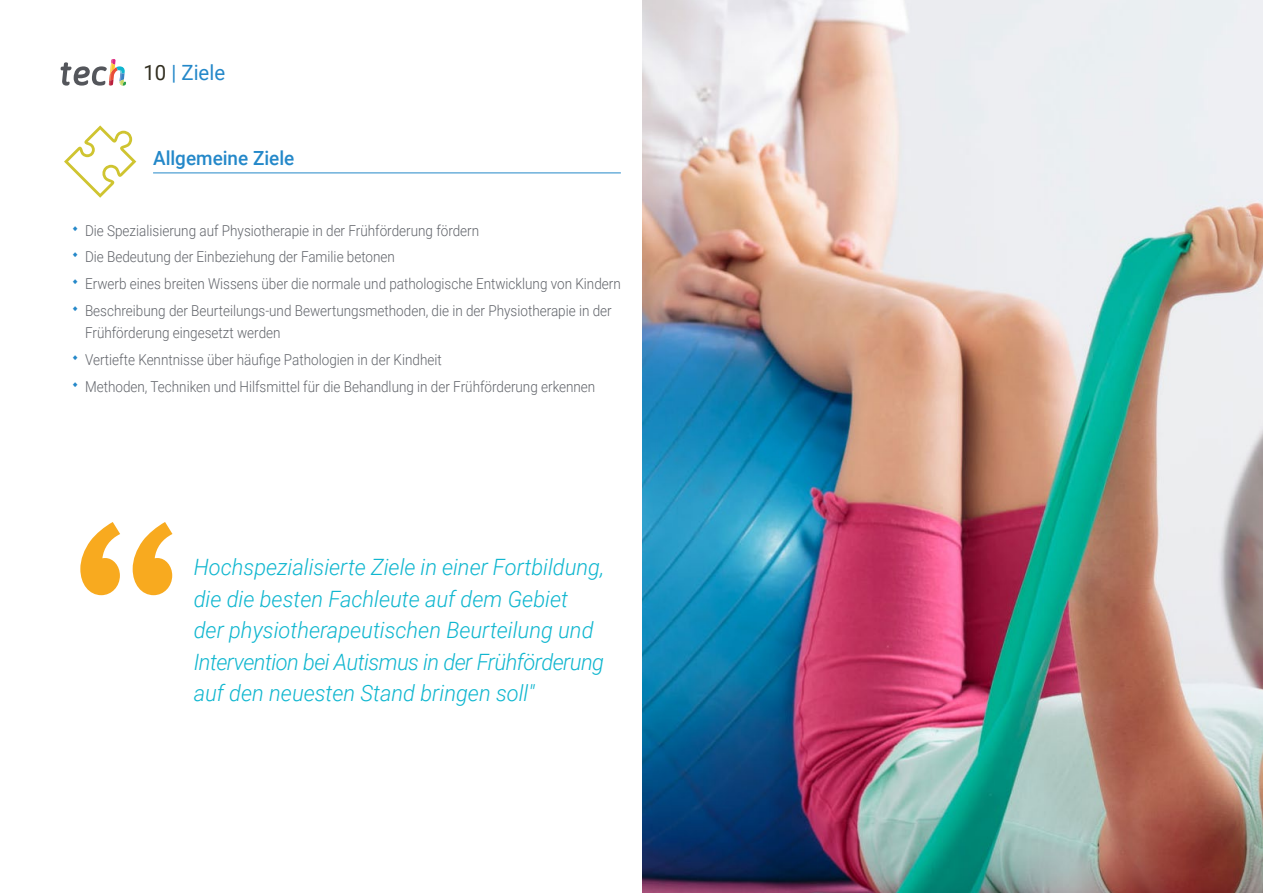
<style>
.page{position:relative;width:1263px;height:893px;background:#fff}
.page>*{position:absolute;margin:0;border:0;box-sizing:border-box;transform-origin:0 0}
.t1{font:italic 300 22.5px/31.5px "Roboto";color:#0fb6cf}
.t2{font:21px "Roboto";color:#2488c9}
.t3{font:500 19.5px "Roboto";color:#2488c9}
.t4{font:300 15px/26.7px "Roboto";color:#61646a;scale:.9 1}
.s1{color:#312e20}
</style>
<div class="page">
<img style="left:642px;top:0;width:621px;height:893px">
<hr style="left:153px;top:173px;width:468px;height:1px;background:#2488c9">
<svg style="left:64px;top:125px;width:72px;height:73px"></svg>
<svg style="left:80px;top:522px;width:92px;height:73px"></svg>
<svg style="left:61px;top:59px;width:65px;height:27px"></svg>
<h2 class="t2" style="left:144px;top:57px;width:83px"><span class="s1">10</span> | Ziele</h2>
<h3 class="t3" style="left:153px;top:144px;width:143px">Allgemeine Ziele</h3>
<p class="t4" style="left:85px;top:216px;width:597px">Die Spezialisierung auf Physiotherapie in der Frühförderung fördern<br>Die Bedeutung der Einbeziehung der Familie betonen<br>Erwerb eines breiten Wissens über die normale und pathologische Entwicklung von Kindern Beschreibung der Beurteilungs-und Bewertungsmethoden, die in der Physiotherapie in der</p>
<p class="t4" style="left:85px;top:319px;width:568px">Frühförderung eingesetzt werden<br>Vertiefte Kenntnisse über häufige Pathologien in der Kindheit<br>Methoden, Techniken und Hilfsmittel für die Behandlung in der Frühförderung erkennen</p>
<h1 class="t1" style="left:194px;top:551px;width:412px">Hochspezialisierte Ziele in einer Fortbildung, die die besten Fachleute auf dem Gebiet<br>der physiotherapeutischen Beurteilung und Intervention bei Autismus in der Frühförderung auf den neuesten Stand bringen soll"</h1>
</div>
